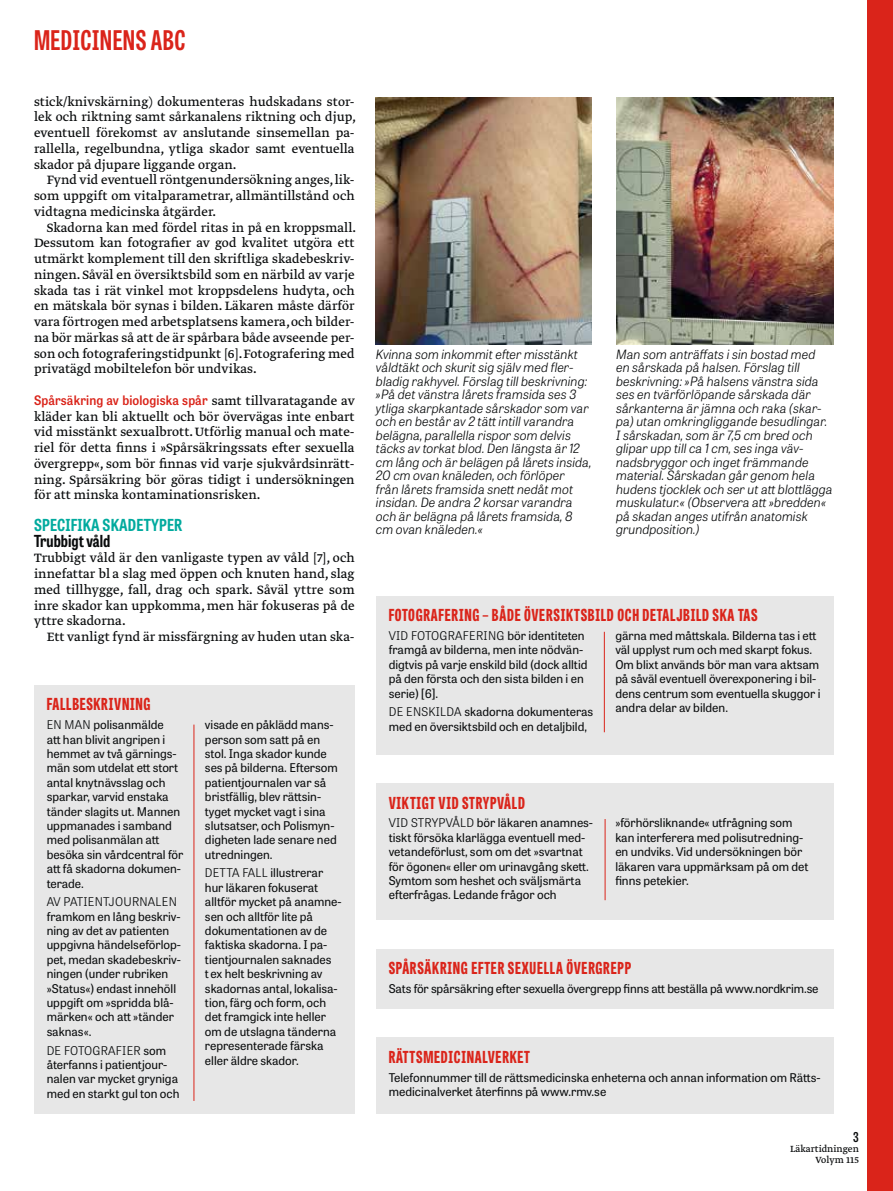
<style>
.page{position:relative;width:893px;height:1191px;background:#fff}
.page>*{position:absolute;margin:0;border:0;box-sizing:border-box;transform-origin:0 0}
.t1{font:700 27px "Tablet Gothic Compressed";letter-spacing:.02em;color:#da241a}
.t2{font:800 16.5px "Tablet Gothic Compressed";letter-spacing:.045em;color:#da241a}
.t3{font:700 16.5px "Tablet Gothic Condensed";letter-spacing:.01em;color:#00aa9e}
.t4{font:700 16.5px "Tablet Gothic Condensed";color:#090b0c}
.t5{font:14.25px/15.8px "Greta Text Pro Regular Min";color:#090b0c;text-align:justify}
.t6{font:600 13.5px "Tablet Gothic Condensed";color:#090b0c}
.t7{font:600 13.05px "Tablet Gothic Narrow";letter-spacing:.01em;color:#da241a}
.t8{font:italic 300 12.75px/13.5px "Tablet Gothic";color:#090b0c}
.t9{font:12px/14.4px "Tablet Gothic";color:#090b0c}
.t10{font:300 12px "Tablet Gothic";letter-spacing:.02em;color:#090b0c}
.t11{font:10.5px/10.5px "Greta Text Pro";color:#090b0c;text-align:right}
.s1{font-family:"Greta Text Pro Regular Min";font-weight:400;font-size:14.25px;color:#090b0c}
.s2{font-weight:300}
</style>
<div class="page">
<div style="left:867px;top:0;width:26px;height:1191px;background:#da241a"></div>
<div style="left:376px;top:1037px;width:457px;height:77px;background:#e7e7e7"></div>
<img style="left:376px;top:98px;width:215px;height:247px">
<img style="left:616px;top:98px;width:217px;height:247px">
<div style="left:376px;top:783px;width:457px;height:136px;background:#e7e7e7"></div>
<hr style="left:605px;top:819px;width:1px;height:81px;background:#da241a">
<div style="left:376px;top:596px;width:457px;height:158px;background:#e7e7e7"></div>
<hr style="left:604px;top:632px;width:1px;height:100px;background:#da241a">
<div style="left:34px;top:685px;width:321px;height:429px;background:#e7e7e7"></div>
<hr style="left:194px;top:724px;width:1px;height:377px;background:#da241a">
<div style="left:376px;top:949px;width:457px;height:59px;background:#e7e7e7"></div>
<h1 class="t1" style="left:34px;top:22px;width:153px">MEDICINENS ABC</h1>
<p class="t5" style="left:34px;top:94px;width:324px">stick/knivskärning) dokumenteras hudskadans stor&shy;lek och riktning samt sårkanalens riktning och djup, eventuell förekomst av anslutande sinsemellan pa&shy;rallella, regelbundna, ytliga skador samt eventuella skador på djupare liggande organ.</p>
<p class="t5" style="left:34px;top:173px;width:322px;text-indent:13px">Fynd vid eventuell röntgenundersökning anges, lik&shy;som uppgift om vitalparametrar, allmäntillstånd och vidtagna medicinska åtgärder.</p>
<p class="t5" style="left:34px;top:220px;width:324px;text-indent:13px">Skadorna kan med fördel ritas in på en kroppsmall.<br>Dessutom kan fotografier av god kvalitet utgöra ett utmärkt komplement till den skriftliga skadebeskriv&shy;ningen. Såväl en översiktsbild som en närbild av varje skada tas i rät vinkel mot kroppsdelens hudyta, och en mätskala bör synas i bilden. Läkaren måste därför vara förtrogen med arbetsplatsens kamera, och bilder&shy;na bör märkas så att de är spårbara både avseende per&shy;son och fotograferingstidpunkt [6]. Fotografering med privatägd mobiltelefon bör undvikas.</p>
<p class="t7" style="left:34px;top:391px;width:322px">Spårsäkring av biologiska spår <span class="s1">samt tillvaratagande av</span></p>
<p class="t5" style="left:34px;top:409px;width:322px">kläder kan bli aktuellt och bör övervägas inte enbart vid misstänkt sexualbrott. Utförlig manual och mate&shy;riel för detta finns i »Spårsäkringssats efter sexuella övergrepp«, som bör finnas vid varje sjukvårdsinrätt&shy;ning. Spårsäkring bör göras tidigt i undersökningen för att minska kontaminationsrisken.</p>
<h2 class="t3" style="left:34px;top:513px;width:150px">SPECIFIKA SKADETYPER</h2>
<h2 class="t4" style="left:34px;top:529px;width:78px">Trubbigt våld</h2>
<p class="t5" style="left:34px;top:551px;width:322px">Trubbigt våld är den vanligaste typen av våld [7], och innefattar bl a slag med öppen och knuten hand, slag med tillhygge, fall, drag och spark. Såväl yttre som inre skador kan uppkomma, men här fokuseras på de yttre skadorna.</p>
<p class="t5" style="left:47px;top:629px;width:309px">Ett vanligt fynd är missfärgning av huden utan ska-</p>
<p class="t8" style="left:376px;top:347px;width:217px">Kvinna som inkommit efter misstänkt våldtäkt och skurit sig själv med fler&shy;bladig rakhyvel. Förslag till beskrivning: »På det vänstra lårets framsida ses 3 ytliga skarpkantade sårskador som var och en består av 2 tätt intill varandra belägna, parallella rispor som delvis täcks av torkat blod. Den längsta är 12 cm lång och är belägen på lårets insida, 20 cm ovan knäleden, och förlöper<br>från lårets framsida snett nedåt mot insidan. De andra 2 korsar varandra och är belägna på lårets framsida, 8 cm ovan knäleden.«</p>
<p class="t8" style="left:616px;top:347px;width:218px">Man som anträffats i sin bostad med<br>en sårskada på halsen. Förslag till beskrivning: »På halsens vänstra sida ses en tvärförlöpande sårskada där sårkanterna är jämna och raka (skar&shy;pa) utan omkringliggande besudlingar.<br>I sårskadan, som är 7,5 cm bred och glipar upp till ca 1 cm, ses inga väv&shy;nadsbryggor och inget främmande material. Sårskadan går genom hela hudens tjocklek och ser ut att blottlägga muskulatur.« (Observera att »bredden« på skadan anges utifrån anatomisk grundposition.)</p>
<h2 class="t2" style="left:389px;top:603px;width:370px">FOTOGRAFERING – BÅDE ÖVERSIKTSBILD OCH DETALJBILD SKA TAS</h2>
<p class="t9" style="left:389px;top:628px;width:200px"><span class="s2">VID FOTOGRAFERING</span> bör identiteten framgå av bilderna, men inte nödvän&shy;digtvis på varje enskild bild (dock alltid på den första och den sista bilden i en serie) [6].</p>
<p class="t9" style="left:389px;top:704px;width:206px"><span class="s2">DE ENSKILDA</span> skadorna dokumenteras med en översiktsbild och en detaljbild,</p>
<p class="t9" style="left:615px;top:628px;width:207px">gärna med måttskala. Bilderna tas i ett väl upplyst rum och med skarpt fokus.<br>Om blixt används bör man vara aktsam på såväl eventuell överexponering i bil&shy;dens centrum som eventuella skuggor i</p>
<h2 class="t2" style="left:47px;top:693px;width:105px">FALLBESKRIVNING</h2>
<p class="t9" style="left:615px;top:700px;width:114px">andra delar av bilden.</p>
<p class="t9" style="left:47px;top:717px;width:138px"><span class="s2">EN MAN</span> polisanmälde<br>att han blivit angripen i hemmet av två gärnings&shy;män som utdelat ett stort antal knytnävsslag och sparkar, varvid enstaka tänder slagits ut. Mannen uppmanades i samband med polisanmälan att besöka sin vårdcentral för att få skadorna dokumen&shy;terade.</p>
<p class="t10" style="left:47px;top:893px;width:132px">AV PATIENTJOURNALEN</p>
<p class="t9" style="left:47px;top:908px;width:136px">framkom en lång beskriv&shy;ning av det av patienten uppgivna händelseförlop&shy;pet, medan skadebeskriv&shy;ningen (under rubriken »Status«) endast innehöll uppgift om »spridda blå&shy;märken« och att »tänder saknas«.</p>
<p class="t9" style="left:47px;top:1042px;width:134px"><span class="s2">DE FOTOGRAFIER</span> som återfanns i patientjour&shy;nalen var mycket gryniga med en starkt gul ton och</p>
<p class="t9" style="left:205px;top:717px;width:134px">visade en påklädd mans&shy;person som satt på en stol. Inga skador kunde ses på bilderna. Eftersom patientjournalen var så bristfällig, blev rättsin&shy;tyget mycket vagt i sina slutsatser, och Polismyn&shy;digheten lade senare ned utredningen.</p>
<p class="t9" style="left:205px;top:865px;width:137px"><span class="s2">DETTA FALL</span> illustrerar hur läkaren fokuserat alltför mycket på anamne&shy;sen och alltför lite på dokumentationen av de faktiska skadorna. I pa&shy;tientjournalen saknades<br>t ex helt beskrivning av skadornas antal, lokalisa&shy;tion, färg och form, och det framgick inte heller om de utslagna tänderna representerade färska eller äldre skador.</p>
<h2 class="t2" style="left:389px;top:791px;width:138px">VIKTIGT VID STRYPVÅLD</h2>
<p class="t9" style="left:389px;top:815px;width:206px"><span class="s2">VID STRYPVÅLD</span> bör läkaren anamnes&shy;tiskt försöka klarlägga eventuell med&shy;vetandeförlust, som om det »svartnat för ögonen« eller om urinavgång skett.<br>Symtom som heshet och sväljsmärta efterfrågas. Ledande frågor och</p>
<p class="t9" style="left:615px;top:815px;width:195px">»förhörsliknande« utfrågning som kan interferera med polisutredning&shy;en undviks. Vid undersökningen bör läkaren vara uppmärksam på om det finns petekier.</p>
<h2 class="t2" style="left:389px;top:956px;width:244px">SPÅRSÄKRING EFTER SEXUELLA ÖVERGREPP</h2>
<p class="t9" style="left:389px;top:980px;width:431px">Sats för spårsäkring efter sexuella övergrepp finns att beställa på www.nordkrim.se</p>
<h2 class="t2" style="left:389px;top:1045px;width:143px">RÄTTSMEDICINALVERKET</h2>
<p class="t9" style="left:389px;top:1069px;width:433px">Telefonnummer till de rättsmedicinska enheterna och annan information om Rätts&shy;medicinalverket återfinns på www.rmv.se</p>
<p class="t6" style="left:853px;top:1127px;width:7px">3</p>
<p class="t11" style="left:790px;top:1144px;width:70px">Läkartidningen<br>Volym 115</p>
</div>
